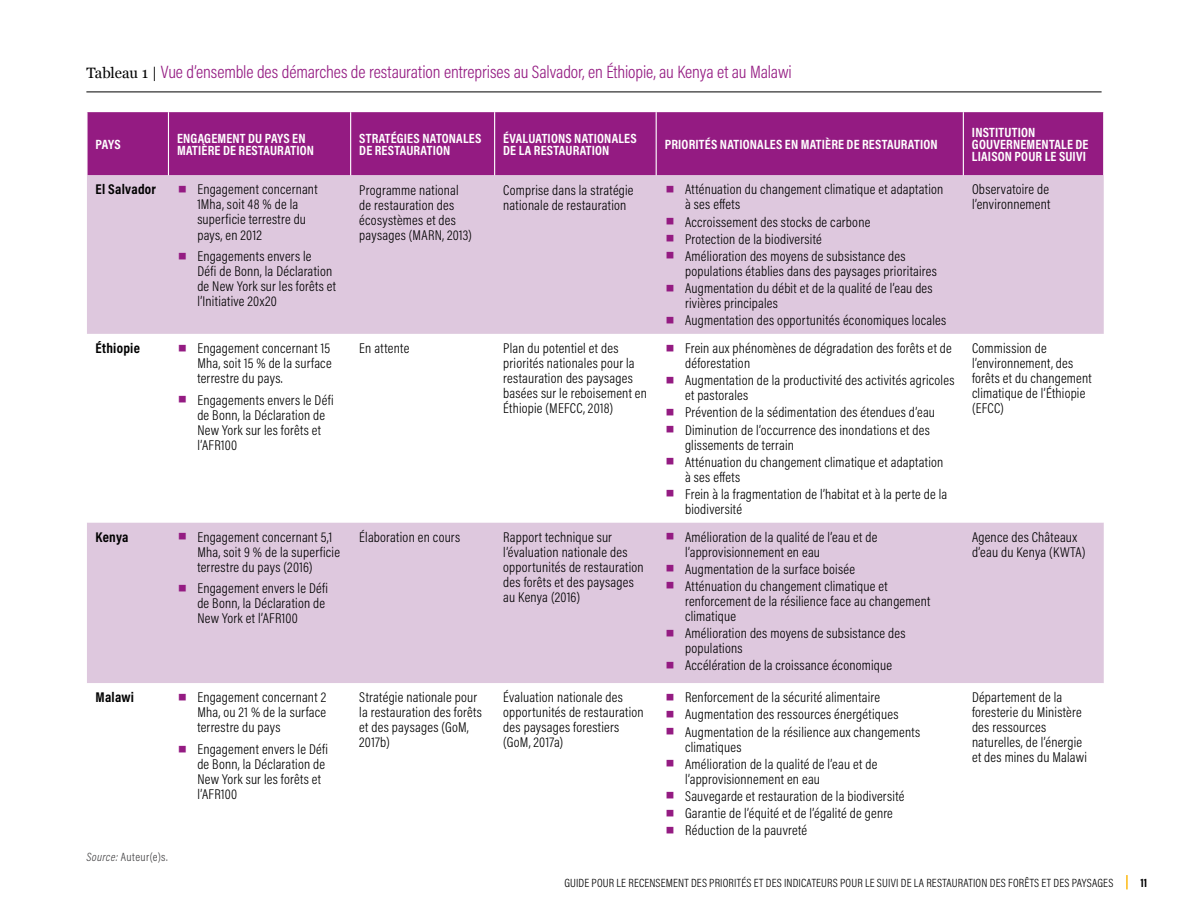
<style>
.page{position:relative;width:1188px;height:918px;background:#fff}
.page>*{position:absolute;margin:0;border:0;box-sizing:border-box;transform-origin:0 0}
.t1{font:300 18px "Acumin Pro Cond";letter-spacing:-.005em;color:#941b82}
.t2{font:300 14.25px/15px "Acumin Pro Cond";letter-spacing:.015em;color:#000}
.t3{font:700 14.25px "Acumin Pro Cond";letter-spacing:.015em;color:#000}
.t4{font:700 13.5px/12px "Acumin Pro Cond";letter-spacing:.015em;color:#fff}
.t5{font:300 12px "Acumin Pro Cond";letter-spacing:.015em;color:#000}
.t6{font:300 12px "Acumin Pro Cond";letter-spacing:.035em;color:#414042}
.t7{font:700 12px "Acumin Pro Cond";color:#000}
.s1{font-family:"Georgia";font-weight:400;font-size:15px;color:#000}
.s2{font-weight:700}
.s3{font-family:"Georgia";font-weight:400;font-size:30px;color:#941b82}
.s4{font-style:italic}
</style>
<div class="page">
<svg style="left:1126px;top:875px;width:2px;height:14px"></svg>
<hr style="left:86px;top:92px;width:1016px;height:1px;background:#000">
<div style="left:88px;top:112px;width:1015px;height:63px;background:#941b82"></div>
<div style="left:87px;top:175px;width:1017px;height:159px;background:#dec8de"></div>
<div style="left:87px;top:522px;width:1017px;height:161px;background:#dec8de"></div>
<hr style="left:168px;top:112px;width:1px;height:63px;background:#fff">
<hr style="left:350px;top:112px;width:1px;height:63px;background:#fff">
<hr style="left:494px;top:112px;width:1px;height:63px;background:#fff">
<hr style="left:656px;top:112px;width:1px;height:63px;background:#fff">
<hr style="left:963px;top:112px;width:1px;height:63px;background:#fff">
<p class="t1" style="left:86px;top:60px;width:707px"><span class="s1">Tableau 1 |</span> Vue d’ensemble des démarches de restauration entreprises au Salvador, en Éthiopie, au Kenya et au Malawi</p>
<p class="t4" style="left:96px;top:138px;width:27px">PAYS</p>
<p class="t4" style="left:177px;top:132px;width:138px">ENGAGEMENT DU PAYS EN<br>MATIÈRE DE RESTAURATION</p>
<p class="t4" style="left:359px;top:132px;width:124px">STRATÉGIES NATONALES<br>DE RESTAURATION</p>
<p class="t4" style="left:503px;top:132px;width:135px">ÉVALUATIONS NATIONALES<br>DE LA RESTAURATION</p>
<p class="t4" style="left:665px;top:138px;width:274px">PRIORITÉS NATIONALES EN MATIÈRE DE RESTAURATION</p>
<p class="t4" style="left:972px;top:126px;width:118px">INSTITUTION<br>GOUVERNEMENTALE DE<br>LIAISON POUR LE SUIVI</p>
<p class="t2" style="left:197px;top:182px;width:122px;text-indent:-102px"><span class="s2">El Salvador</span> <span class="s3">▪</span> Engagement concernant<br>1Mha, soit 48 % de la superficie terrestre du pays, en 2012</p>
<p class="t2" style="left:197px;top:249px;width:140px;text-indent:-20px"><span class="s3">▪</span> Engagements envers le<br>Défi de Bonn, la Déclaration de New York sur les forêts et l’Initiative 20x20</p>
<p class="t2" style="left:359px;top:182px;width:114px">Programme national de restauration des écosystèmes et des paysages (MARN, 2013)</p>
<p class="t2" style="left:503px;top:182px;width:132px">Comprise dans la stratégie nationale de restauration</p>
<p class="t2" style="left:685px;top:182px;width:260px;text-indent:-20px"><span class="s3">▪</span> Atténuation du changement climatique et adaptation à ses effets</p>
<p class="t2" style="left:972px;top:182px;width:80px">Observatoire de l’environnement</p>
<p class="t2" style="left:665px;top:214px;width:207px"><span class="s3">▪</span> Accroissement des stocks de carbone</p>
<p class="t2" style="left:665px;top:231px;width:159px"><span class="s3">▪</span> Protection de la biodiversité</p>
<p class="t2" style="left:685px;top:248px;width:253px;text-indent:-20px"><span class="s3">▪</span> Amélioration des moyens de subsistance des populations établies dans des paysages prioritaires</p>
<p class="t2" style="left:685px;top:280px;width:249px;text-indent:-20px"><span class="s3">▪</span> Augmentation du débit et de la qualité de l’eau des rivières principales</p>
<p class="t2" style="left:665px;top:313px;width:283px"><span class="s3">▪</span> Augmentation des opportunités économiques locales</p>
<p class="t2" style="left:197px;top:340px;width:136px;text-align:justify;text-indent:-102px"><span class="s2">Éthiopie</span> <span class="s3">▪</span> Engagement concernant 15<br>Mha, soit 15 % de la surface terrestre du pays.</p>
<p class="t2" style="left:197px;top:392px;width:138px;text-indent:-20px"><span class="s3">▪</span> Engagements envers le Défi de Bonn, la Déclaration de<br>New York sur les forêts et l’AFR100</p>
<p class="t3" style="left:96px;top:527px;width:34px">Kenya</p>
<p class="t2" style="left:197px;top:529px;width:144px;text-indent:-20px"><span class="s3">▪</span> Engagement concernant 5,1<br>Mha, soit 9 % de la superficie terrestre du pays (2016)</p>
<p class="t2" style="left:197px;top:581px;width:132px;text-indent:-20px"><span class="s3">▪</span> Engagement envers le Défi de Bonn, la Déclaration de<br>New York et l’AFR100</p>
<p class="t3" style="left:96px;top:688px;width:40px">Malawi</p>
<p class="t2" style="left:197px;top:690px;width:130px;text-align:justify;text-indent:-20px"><span class="s3">▪</span> Engagement concernant 2<br>Mha, ou 21 % de la surface terrestre du pays</p>
<p class="t2" style="left:197px;top:741px;width:132px;text-indent:-20px"><span class="s3">▪</span> Engagement envers le Défi de Bonn, la Déclaration de<br>New York sur les forêts et l’AFR100</p>
<p class="t6" style="left:86px;top:849px;width:83px"><span class="s4">Source:</span> Auteur(e)s.</p>
<p class="t2" style="left:359px;top:340px;width:52px">En attente</p>
<p class="t2" style="left:503px;top:340px;width:145px">Plan du potentiel et des priorités nationales pour la restauration des paysages basées sur le reboisement en<br>Éthiopie (MEFCC, 2018)</p>
<p class="t2" style="left:685px;top:340px;width:268px;text-indent:-20px"><span class="s3">▪</span> Frein aux phénomènes de dégradation des forêts et de déforestation</p>
<p class="t2" style="left:685px;top:373px;width:271px;text-indent:-20px"><span class="s3">▪</span> Augmentation de la productivité des activités agricoles et pastorales</p>
<p class="t2" style="left:665px;top:405px;width:272px"><span class="s3">▪</span> Prévention de la sédimentation des étendues d’eau</p>
<p class="t2" style="left:685px;top:422px;width:246px;text-indent:-20px"><span class="s3">▪</span> Diminution de l’occurrence des inondations et des glissements de terrain</p>
<p class="t2" style="left:685px;top:454px;width:260px;text-indent:-20px"><span class="s3">▪</span> Atténuation du changement climatique et adaptation à ses effets</p>
<p class="t2" style="left:685px;top:486px;width:264px;text-indent:-20px"><span class="s3">▪</span> Frein à la fragmentation de l’habitat et à la perte de la biodiversité</p>
<p class="t2" style="left:359px;top:529px;width:102px">Élaboration en cours</p>
<p class="t2" style="left:503px;top:529px;width:142px">Rapport technique sur l’évaluation nationale des opportunités de restauration des forêts et des paysages au Kenya (2016)</p>
<p class="t2" style="left:685px;top:529px;width:194px;text-indent:-20px"><span class="s3">▪</span> Amélioration de la qualité de l’eau et de l’approvisionnement en eau</p>
<p class="t2" style="left:665px;top:561px;width:192px"><span class="s3">▪</span> Augmentation de la surface boisée</p>
<p class="t2" style="left:685px;top:578px;width:247px;text-indent:-20px"><span class="s3">▪</span> Atténuation du changement climatique et renforcement de la résilience face au changement climatique</p>
<p class="t2" style="left:685px;top:625px;width:222px;text-indent:-20px"><span class="s3">▪</span> Amélioration des moyens de subsistance des populations</p>
<p class="t2" style="left:665px;top:658px;width:229px"><span class="s3">▪</span> Accélération de la croissance économique</p>
<p class="t2" style="left:359px;top:690px;width:124px">Stratégie nationale pour la restauration des forêts et des paysages (GoM,<br>2017b)</p>
<p class="t2" style="left:503px;top:690px;width:142px">Évaluation nationale des opportunités de restauration des paysages forestiers (GoM, 2017a)</p>
<p class="t2" style="left:665px;top:690px;width:217px"><span class="s3">▪</span> Renforcement de la sécurité alimentaire</p>
<p class="t2" style="left:665px;top:707px;width:235px"><span class="s3">▪</span> Augmentation des ressources énergétiques</p>
<p class="t2" style="left:685px;top:724px;width:237px;text-indent:-20px"><span class="s3">▪</span> Augmentation de la résilience aux changements climatiques</p>
<p class="t2" style="left:685px;top:756px;width:194px;text-indent:-20px"><span class="s3">▪</span> Amélioration de la qualité de l’eau et de l’approvisionnement en eau</p>
<p class="t2" style="left:665px;top:788px;width:241px"><span class="s3">▪</span> Sauvegarde et restauration de la biodiversité</p>
<p class="t2" style="left:665px;top:805px;width:230px"><span class="s3">▪</span> Garantie de l’équité et de l’égalité de genre</p>
<p class="t2" style="left:665px;top:823px;width:144px"><span class="s3">▪</span> Réduction de la pauvreté</p>
<p class="t2" style="left:972px;top:340px;width:121px">Commission de l’environnement, des forêts et du changement climatique de l’Éthiopie (EFCC)</p>
<p class="t2" style="left:972px;top:529px;width:115px">Agence des Châteaux d’eau du Kenya (KWTA)</p>
<p class="t2" style="left:972px;top:690px;width:117px">Département de la foresterie du Ministère des ressources naturelles, de l’énergie et des mines du Malawi</p>
<p class="t5" style="left:564px;top:875px;width:550px">GUIDE POUR LE RECENSEMENT DES PRIORITÉS ET DES INDICATEURS POUR LE SUIVI DE LA RESTAURATION DES FORÊTS ET DES PAYSAGES</p>
<p class="t7" style="left:1140px;top:875px;width:8px">11</p>
</div>
